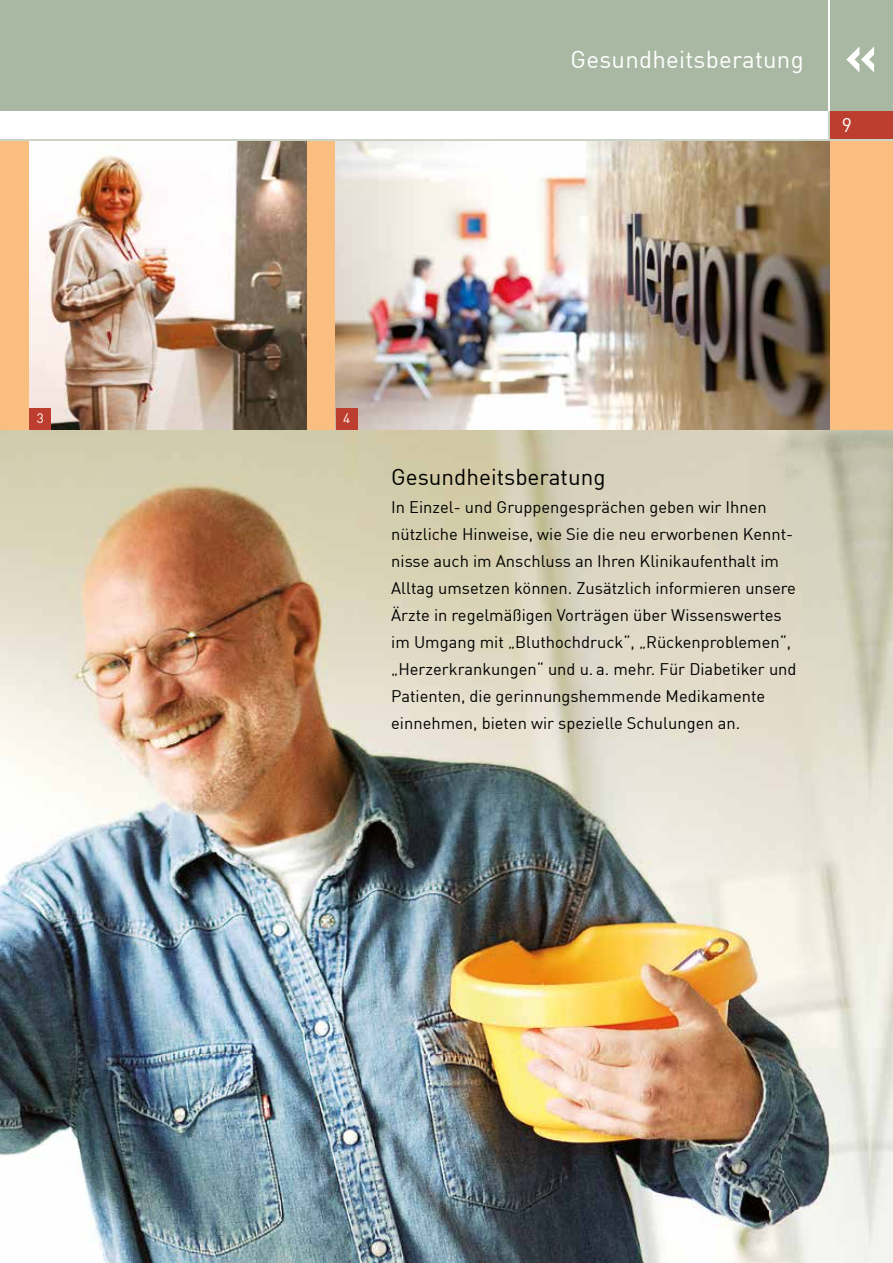
<style>
.page{position:relative;width:893px;height:1263px;background:#fff}
.page>*{position:absolute;margin:0;border:0;box-sizing:border-box;transform-origin:0 0}
.t1{font:700 52.5px "DIN";color:#fff}
.t2{font:24px "DIN";letter-spacing:.01em;color:#fff}
.t3{font:22.5px "DIN";color:#000}
.t4{font:19.5px "DIN";color:#fff}
.t5{font:16.5px/27px "DIN";color:#000}
.t6{font:13.5px "DIN";color:#fff}
</style>
<div class="page">
<div style="left:829px;top:111px;width:64px;height:29px;background:#bd3e2e"></div>
<div style="left:0;top:0;width:893px;height:111px;background:#a8b8a2"></div>
<hr style="left:828px;top:111px;width:2px;height:29px;background:#cad3c6">
<hr style="left:828px;top:0;width:2px;height:111px;background:#fff">
<img style="left:0;top:429px;width:893px;height:834px">
<div style="left:0;top:140px;width:893px;height:289px;background:#fabe81"></div>
<img style="left:30px;top:141px;width:276px;height:288px">
<img style="left:336px;top:141px;width:493px;height:288px">
<div style="left:30px;top:408px;width:21px;height:21px;background:#bd3e2e"></div>
<div style="left:336px;top:408px;width:21px;height:21px;background:#bd3e2e"></div>
<hr style="left:0;top:140px;width:893px;height:1px;background:#cad3c6">
<h2 class="t2" style="left:571px;top:44px;width:235px">Gesundheitsberatung</h2>
<h1 class="t1" style="left:845px;top:21px;width:34px">«</h1>
<p class="t4" style="left:842px;top:113px;width:12px">9</p>
<p class="t6" style="left:37px;top:410px;width:9px">3</p>
<p class="t6" style="left:343px;top:410px;width:9px">4</p>
<h3 class="t3" style="left:391px;top:462px;width:216px">Gesundheitsberatung</h3>
<p class="t5" style="left:391px;top:493px;width:407px">In Einzel- und Gruppengesprächen geben wir Ihnen nützliche Hinweise, wie Sie die neu erworbenen Kennt&shy;nisse auch im Anschluss an Ihren Klinikaufenthalt im Alltag umsetzen können. Zusätzlich informieren unsere Ärzte in regelmäßigen Vorträgen über Wissenswertes im Umgang mit „Bluthochdruck“, „Rückenproblemen“, „Herzerkrankungen“ und u. a. mehr. Für Diabetiker und Patienten, die gerinnungshemmende Medikamente einnehmen, bieten wir spezielle Schulungen an.</p>
</div>
